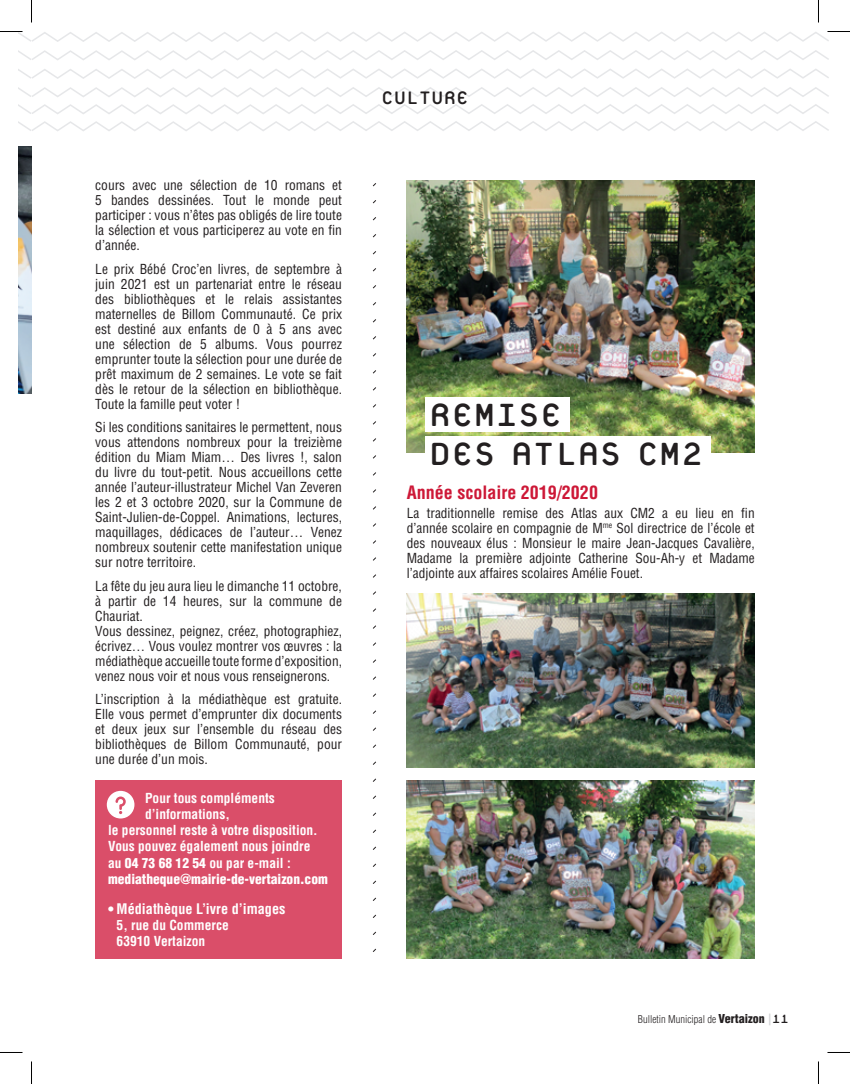
<style>
.page{position:relative;width:850px;height:1084px;background:#fff}
.page>*{position:absolute;margin:0;border:0;box-sizing:border-box;transform-origin:0 0}
.t1{font:48px/39.2px "Platelet";color:#231f20}
.t2{font:27px "Platelet";color:#231f20}
.t3{font:700 condensed 18px "Helvetica LT Std";color:#cd1837}
.t4{font:700 condensed 14.25px "Helvetica LT Std";color:#fff}
.t5{font:condensed 13.5px/15px "Helvetica LT Std";color:#231f20;text-align:justify}
.t6{font:700 condensed 13.5px/16.2px "Helvetica LT Std";color:#fff}
.t7{font:900 condensed 13.5px "Helvetica LT Std";color:#fff}
.t8{font:300 condensed 10.5px "Helvetica LT Std";color:#231f20}
.s1{font-weight:900}
.s2{font-size:13.5px}
.s3{font-weight:900;font-size:12px}
.s4{font-family:"Miriam Libre";font-weight:700;font-stretch:normal;font-size:12px;color:#d1d2d4}
.s5{font-family:"Platelet";font-weight:400;font-stretch:normal;font-size:18px}
</style>
<div class="page">
<svg style="left:19px;top:50px;width:810px;height:10px"></svg>
<svg style="left:19px;top:69px;width:810px;height:10px"></svg>
<svg style="left:19px;top:87px;width:810px;height:44px"></svg>
<div style="left:95px;top:780px;width:247px;height:178px;background:#da4e69"></div>
<img style="left:407px;top:180px;width:347px;height:272px">
<div style="left:425px;top:397px;width:144px;height:34px;background:#fff"></div>
<div style="left:425px;top:436px;width:285px;height:34px;background:#fff"></div>
<img style="left:407px;top:780px;width:347px;height:178px">
<img style="left:407px;top:593px;width:347px;height:174px">
<div style="left:107px;top:790px;width:27px;height:28px;background:#fff;border-radius:50%"></div>
<svg style="left:115px;top:796px;width:11px;height:18px"></svg>
<img style="left:19px;top:146px;width:12px;height:247px">
<svg style="left:0;top:31px;width:850px;height:11px"></svg>
<svg style="left:0;top:1052px;width:22px;height:1px"></svg>
<svg style="left:827px;top:1052px;width:23px;height:1px"></svg>
<svg style="left:31px;top:0;width:1px;height:23px"></svg>
<svg style="left:31px;top:1061px;width:1px;height:22px"></svg>
<svg style="left:818px;top:0;width:1px;height:23px"></svg>
<svg style="left:818px;top:1061px;width:1px;height:22px"></svg>
<p class="t5" style="left:95px;top:178px;width:248px">cours avec une sélection de 10 romans et 5 bandes dessinées. Tout le monde peut participer : vous n’êtes pas obligés de lire toute la sélection et vous participerez au vote en fin d’année.</p>
<p class="t5" style="left:95px;top:261px;width:248px">Le prix Bébé Croc’en livres, de septembre à juin 2021 est un partenariat entre le réseau des bibliothèques et le relais assistantes maternelles de Billom Communauté. Ce prix est destiné aux enfants de 0 à 5 ans avec une sélection de 5 albums. Vous pourrez emprunter toute la sélection pour une durée de prêt maximum de 2 semaines. Le vote se fait dès le retour de la sélection en bibliothèque.<br>Toute la famille peut voter !</p>
<p class="t5" style="left:95px;top:420px;width:248px">Si les conditions sanitaires le permettent, nous vous attendons nombreux pour la treizième édition du Miam Miam… Des livres !, salon du livre du tout-petit. Nous accueillons cette année l’auteur-illustrateur Michel Van Zeveren les 2 et 3 octobre 2020, sur la Commune de Saint-Julien-de-Coppel. Animations, lectures, maquillages, dédicaces de l’auteur… Venez nombreux soutenir cette manifestation unique sur notre territoire.</p>
<p class="t5" style="left:95px;top:578px;width:248px;text-align:left">La fête du jeu aura lieu le dimanche 11 octobre, à partir de 14 heures, sur la commune de Chauriat.<br>Vous dessinez, peignez, créez, photographiez, écrivez… Vous voulez montrer vos œuvres : la médiathèque accueille toute forme d’exposition, venez nous voir et nous vous renseignerons.</p>
<p class="t5" style="left:95px;top:692px;width:248px">L’inscription à la médiathèque est gratuite.<br>Elle vous permet d’emprunter dix documents et deux jeux sur l’ensemble du réseau des bibliothèques de Billom Communauté, pour une durée d’un mois.</p>
<p class="t6" style="left:145px;top:789px;width:131px">Pour tous compléments</p>
<p class="t6" style="left:145px;top:805px;width:86px">d’informations,</p>
<p class="t6" style="left:108px;top:822px;width:211px">le personnel reste à votre disposition.</p>
<p class="t6" style="left:108px;top:838px;width:204px">Vous pouvez également nous joindre</p>
<p class="t6" style="left:108px;top:854px;width:184px">au <span class="s1">04 73 68 12 54</span> ou par e-mail :</p>
<p class="t7" style="left:108px;top:870px;width:221px">mediatheque@mairie-de-vertaizon.com</p>
<p class="t4" style="left:108px;top:899px;width:179px"><span class="s2">•</span> Médiathèque L’ivre d’images</p>
<p class="t6" style="left:117px;top:916px;width:114px">5, rue du Commerce<br>63910 Vertaizon</p>
<h2 class="t2" style="left:381px;top:85px;width:89px">CULTURE</h2>
<h1 class="t1" style="left:429px;top:395px;width:275px">REMISE<br>DES ATLAS CM2</h1>
<h3 class="t3" style="left:407px;top:480px;width:192px">Année scolaire 2019/2020</h3>
<p class="t5" style="left:407px;top:505px;width:349px">La traditionnelle remise des Atlas aux CM2 a eu lieu en fin d’année scolaire en compagnie de M<sup>me</sup> Sol directrice de l’école et des nouveaux élus : Monsieur le maire Jean-Jacques Cavalière, Madame la première adjointe Catherine Sou-Ah-y et Madame l’adjointe aux affaires scolaires Amélie Fouet.</p>
<p class="t8" style="left:638px;top:1012px;width:152px">Bulletin Municipal de <span class="s3">Vertaizon</span> <span class="s4">|</span><span class="s5">11</span></p>
</div>
